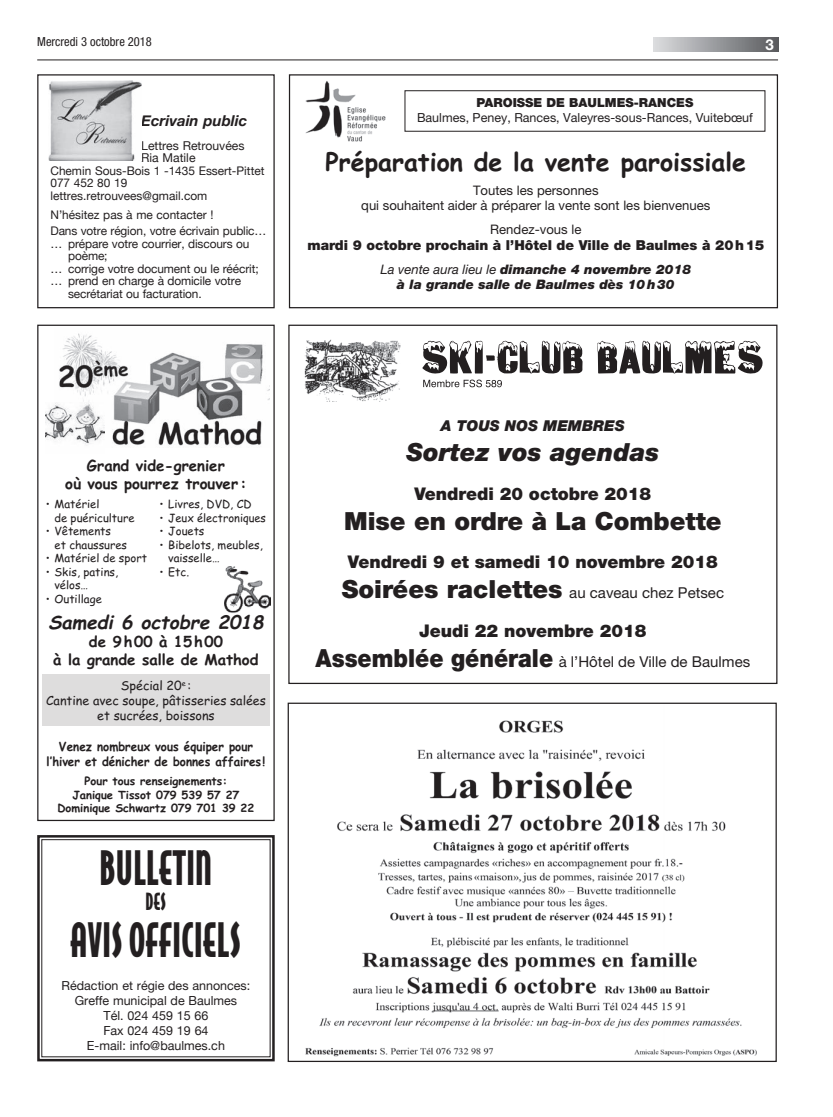
<style>
.page{position:relative;width:833px;height:1117px;background:#fff}
.page>*{position:absolute;margin:0;border:0;box-sizing:border-box;transform-origin:0 0}
.t1{font:45px "Bodega Sans Black Oldstyle";letter-spacing:.01em;color:#231f20;scale:.77 1}
.t2{font:700 25px "Comic Sans MS";color:#231f20}
.t3{font:900 25px "Helvetica Neue LT Pro";color:#231f20}
.t4{font:italic 900 25px "Helvetica Neue LT Pro";color:#231f20}
.t5{font:22.5px "Bodega Sans Black Oldstyle";color:#231f20;scale:.77 1}
.t6{font:italic 700 18.75px "Comic Sans MS";color:#231f20}
.t7{font:900 17.5px "Helvetica Neue LT Pro";color:#231f20}
.t8{font:15px "Helvetica Neue LT Pro";color:#231f20}
.t9{font:700 15px/18px "Comic Sans MS";color:#231f20;text-align:center}
.t10{font:italic 900 15px "Helvetica Neue LT Pro";color:#231f20}
.t11{font:italic 700 15px "Helvetica Neue";color:#231f20}
.t12{font:700 15px "Helvetica Neue LT Pro";color:#fff}
.t13{font:900 13.75px "Helvetica Neue LT Pro";color:#231f20}
.t14{font:13.12px/15.8px "Helvetica Neue LT Pro";color:#231f20;text-align:center}
.t15{font:italic 900 13.12px/15.8px "Helvetica Neue LT Pro";color:#231f20;text-align:center}
.t16{font:12.5px/15px "Helvetica Neue";color:#231f20;text-align:center}
.t17{font:12.5px/15px "Comic Sans MS";color:#231f20;text-align:center}
.t18{font:700 12.5px/15px "Comic Sans MS";color:#231f20;text-align:center;scale:.93 1}
.t19{font:12.5px "Helvetica Neue LT Pro";color:#231f20}
.t20{font:12.5px "Helvetica Neue";color:#231f20}
.t21{font:900 12.5px "Helvetica Neue LT Pro";color:#231f20}
.t22{font:condensed 12.5px "Helvetica Neue LT Pro";color:#231f20}
.t23{font:12.25px/12.5px "Helvetica Neue";color:#231f20}
.t24{font:11.88px/12.5px "Helvetica Neue";letter-spacing:-.01em;color:#231f20}
.t25{font:11.25px/13.5px "Comic Sans MS";color:#231f20}
.t26{font:700 11.25px/13.5px "Comic Sans MS";color:#231f20;text-align:center}
.s1{font-weight:400}
.s2{font-weight:900;font-size:25px}
</style>
<div class="page">
<svg style="left:654px;top:37px;width:124px;height:14px;background:#9a9b9e"></svg>
<hr style="left:37px;top:60px;width:741px;height:1px;background:#231f20">
<img style="left:305px;top:720px;width:452px;height:337px">
<div style="left:289px;top:74px;width:489px;height:234px;border:1px solid #231f20"></div>
<div style="left:405px;top:90px;width:360px;height:41px;border:1px solid #231f20"></div>
<img style="left:305px;top:81px;width:81px;height:61px">
<svg style="left:597px;top:340px;width:165px;height:34px"></svg>
<img style="left:304px;top:339px;width:97px;height:62px">
<svg style="left:422px;top:340px;width:161px;height:47px"></svg>
<div style="left:37px;top:74px;width:238px;height:234px;border:1px solid #231f20"></div>
<img style="left:48px;top:80px;width:93px;height:81px">
<div style="left:37px;top:324px;width:238px;height:496px;border:1px solid #231f20"></div>
<img style="left:59px;top:333px;width:211px;height:113px">
<div style="left:42px;top:674px;width:228px;height:51px;background:#dedddd"></div>
<img style="left:46px;top:402px;width:58px;height:44px">
<img style="left:224px;top:566px;width:46px;height:47px">
<svg style="left:37px;top:835px;width:238px;height:227px"></svg>
<p class="t22" style="left:37px;top:34px;width:116px">Mercredi 3 octobre 2018</p>
<p class="t12" style="left:765px;top:35px;width:10px">3</p>
<p class="t11" style="left:141px;top:109px;width:107px">Ecrivain public</p>
<p class="t23" style="left:141px;top:139px;width:105px">Lettres Retrouvées<br>Ria Matile</p>
<p class="t24" style="left:50px;top:164px;width:216px">Chemin Sous-Bois 1 -1435 Essert-Pittet<br>077 452 80 19 lettres.retrouvees@gmail.com</p>
<p class="t24" style="left:50px;top:206px;width:217px;line-height:16.2px">N’hésitez pas à me contacter !<br>Dans votre région, votre écrivain public…</p>
<p class="t24" style="left:50px;top:237px;width:200px">… prépare votre courrier, discours ou</p>
<p class="t24" style="left:68px;top:249px;width:41px">poème;</p>
<p class="t24" style="left:50px;top:262px;width:210px">… corrige votre document ou le réécrit;</p>
<p class="t24" style="left:50px;top:274px;width:192px">… prend en charge à domicile votre</p>
<p class="t24" style="left:68px;top:287px;width:135px">secrétariat ou facturation.</p>
<p class="t21" style="left:476px;top:95px;width:218px">PAROISSE DE BAULMES-RANCES</p>
<p class="t19" style="left:417px;top:110px;width:337px">Baulmes, Peney, Rances, Valeyres-sous-Rances, Vuitebœuf</p>
<h2 class="t2" style="left:325px;top:148px;width:422px">Préparation de la vente paroissiale</h2>
<p class="t14" style="left:361px;top:182px;width:351px">Toutes les personnes<br>qui souhaitent aider à préparer la vente sont les bienvenues</p>
<p class="t14" style="left:490px;top:221px;width:93px">Rendez-vous le</p>
<p class="t13" style="left:307px;top:237px;width:458px">mardi 9 octobre prochain à l’Hôtel de Ville de Baulmes à 20h15</p>
<p class="t15" style="left:380px;top:260px;width:312px"><span class="s1">La vente aura lieu le</span> dimanche 4 novembre 2018 à la grande salle de Baulmes dès 10h30</p>
<p class="t9" style="left:65px;top:456px;width:183px">Grand vide-grenier<br>où vous pourrez trouver :</p>
<p class="t25" style="left:54px;top:497px;width:82px;text-indent:-9px">• Matériel<br>de puériculture</p>
<p class="t25" style="left:54px;top:524px;width:74px;text-indent:-9px">• Vêtements<br>et chaussures</p>
<p class="t25" style="left:46px;top:551px;width:103px">• Matériel de sport</p>
<p class="t25" style="left:54px;top:565px;width:65px;text-indent:-9px">• Skis, patins, vélos…</p>
<p class="t25" style="left:46px;top:592px;width:58px">• Outillage</p>
<p class="t25" style="left:159px;top:497px;width:94px">• Livres, DVD, CD</p>
<p class="t25" style="left:159px;top:511px;width:108px">• Jeux électroniques</p>
<p class="t25" style="left:159px;top:524px;width:46px">• Jouets</p>
<p class="t25" style="left:168px;top:538px;width:96px;text-indent:-9px">• Bibelots, meubles, vaisselle…</p>
<p class="t25" style="left:159px;top:565px;width:31px">• Etc.</p>
<h3 class="t6" style="left:48px;top:611px;width:217px">Samedi 6 octobre 2018</h3>
<p class="t9" style="left:53px;top:633px;width:207px">de 9h00 à 15h00<br>à la grande salle de Mathod</p>
<p class="t17" style="left:46px;top:678px;width:221px">Spécial 20<sup>e</sup> :<br>Cantine avec soupe, pâtisseries salées et sucrées, boissons</p>
<p class="t18" style="left:47px;top:739px;width:237px">Venez nombreux vous équiper pour l’hiver et dénicher de bonnes affaires !</p>
<p class="t26" style="left:58px;top:774px;width:198px">Pour tous renseignements:<br>Janique Tissot 079 539 57 27<br>Dominique Schwartz 079 701 39 22</p>
<h1 class="t1" style="left:100px;top:836px;width:148px">BULLETIN</h1>
<h3 class="t5" style="left:145px;top:886px;width:29px">DES</h3>
<h1 class="t1" style="left:70px;top:908px;width:223px">AVIS OFFICIELS</h1>
<p class="t20" style="left:62px;top:977px;width:190px">Rédaction et régie des annonces:</p>
<p class="t16" style="left:75px;top:992px;width:164px">Greffe municipal de Baulmes<br>Tél. 024 459 15 66<br>Fax 024 459 19 64<br>E-mail: info@baulmes.ch</p>
<p class="t10" style="left:441px;top:416px;width:185px">A TOUS NOS MEMBRES</p>
<h2 class="t4" style="left:406px;top:437px;width:254px">Sortez vos agendas</h2>
<h3 class="t7" style="left:414px;top:483px;width:238px">Vendredi 20 octobre 2018</h3>
<h2 class="t3" style="left:344px;top:505px;width:379px">Mise en ordre à La Combette</h2>
<h3 class="t7" style="left:348px;top:551px;width:371px">Vendredi 9 et samedi 10 novembre 2018</h3>
<p class="t8" style="left:342px;top:584px;width:384px"><span class="s2">Soirées raclettes</span> au caveau chez Petsec</p>
<h3 class="t7" style="left:419px;top:620px;width:229px">Jeudi 22 novembre 2018</h3>
<p class="t8" style="left:315px;top:652px;width:436px"><span class="s2">Assemblée générale</span> à l’Hôtel de Ville de Baulmes</p>
</div>
